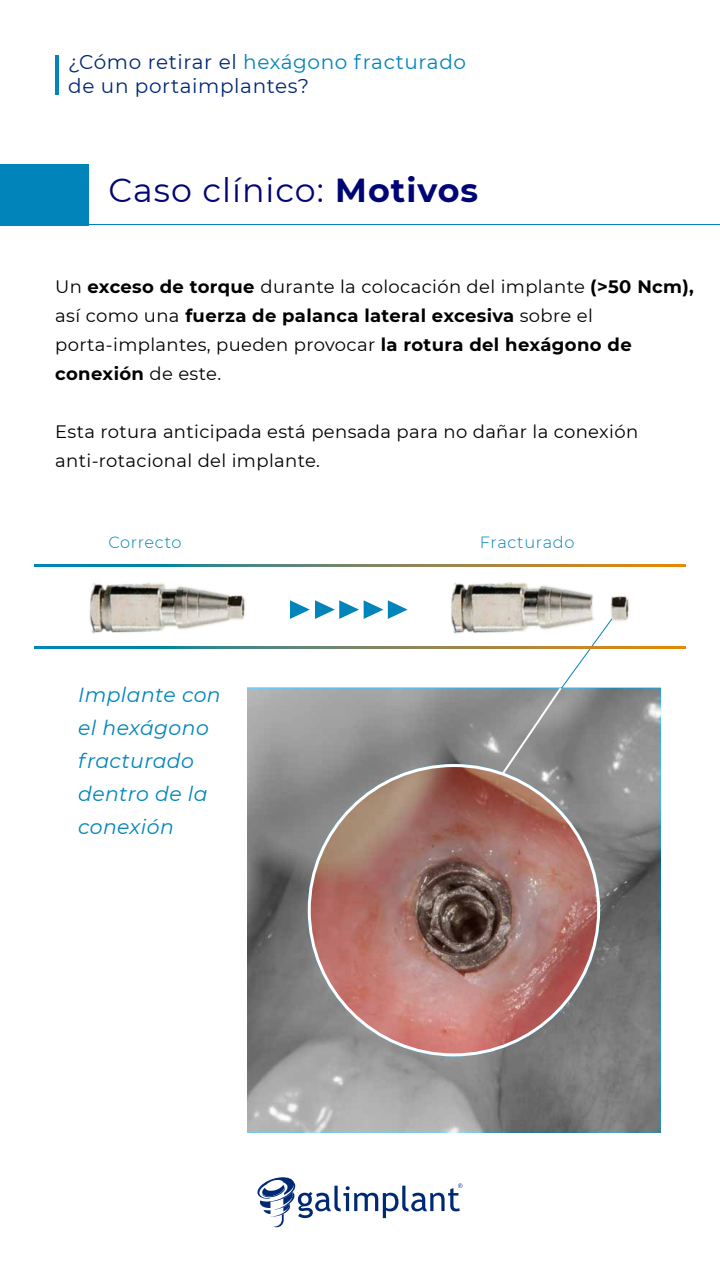
<style>
.page{position:relative;width:720px;height:1280px;background:#fff}
.page>*{position:absolute;margin:0;border:0;box-sizing:border-box;transform-origin:0 0}
.t1{font:33.3px "Montserrat";letter-spacing:.03em;color:#000575}
.t2{font:italic 20.4px/32.8px "Montserrat";letter-spacing:.02em;color:#0085bb}
.t3{font:20px/24px "Montserrat";letter-spacing:.03em;color:#002975}
.t4{font:18px/29px "Montserrat";letter-spacing:.02em;color:#000}
.t5{font:300 16.2px "Montserrat";letter-spacing:.04em;color:#0084ba}
.s1{color:#0084ba}
.s2{font-weight:700}
</style>
<div class="page">
<svg style="left:257px;top:1177px;width:206px;height:50px"></svg>
<hr style="left:55px;top:55px;width:4px;height:40px;background:#0084ba">
<hr style="left:88px;top:225px;width:632px;height:1px;background:#0084ba">
<img style="left:68px;top:564px;width:188px;height:124px">
<img style="left:429px;top:564px;width:210px;height:124px">
<svg style="left:34px;top:565px;width:652px;height:2px"></svg>
<svg style="left:34px;top:647px;width:652px;height:2px"></svg>
<svg style="left:290px;top:600px;width:118px;height:19px"></svg>
<svg style="left:247px;top:688px;width:414px;height:445px;background:#928280"></svg>
<svg style="left:500px;top:618px;width:113px;height:158px"></svg>
<div style="left:0;top:164px;width:88px;height:61px;background:#0084ba"></div>
<p class="t3" style="left:68px;top:50px;width:399px">¿Cómo retirar el <span class="s1">hexágono fracturado </span>de un portaimplantes?</p>
<h1 class="t1" style="left:108px;top:167px;width:371px">Caso clínico: <span class="s2">Motivos</span></h1>
<p class="t4" style="left:55px;top:272px;width:640px">Un <span class="s2">exceso de torque</span> durante la colocación del implante <span class="s2">(&gt;50 Ncm), </span>así como una <span class="s2">fuerza de palanca lateral excesiva</span> sobre el porta-implantes, pueden provocar <span class="s2">la rotura del hexágono de conexión</span> de este.</p>
<p class="t4" style="left:55px;top:417px;width:585px">Esta rotura anticipada está pensada para no dañar la conexión anti-rotacional del implante.</p>
<p class="t5" style="left:108px;top:531px;width:75px">Correcto</p>
<p class="t5" style="left:480px;top:531px;width:96px">Fracturado</p>
<p class="t2" style="left:78px;top:678px;width:144px">Implante con el hexágono fracturado dentro de la conexión</p>
</div>
